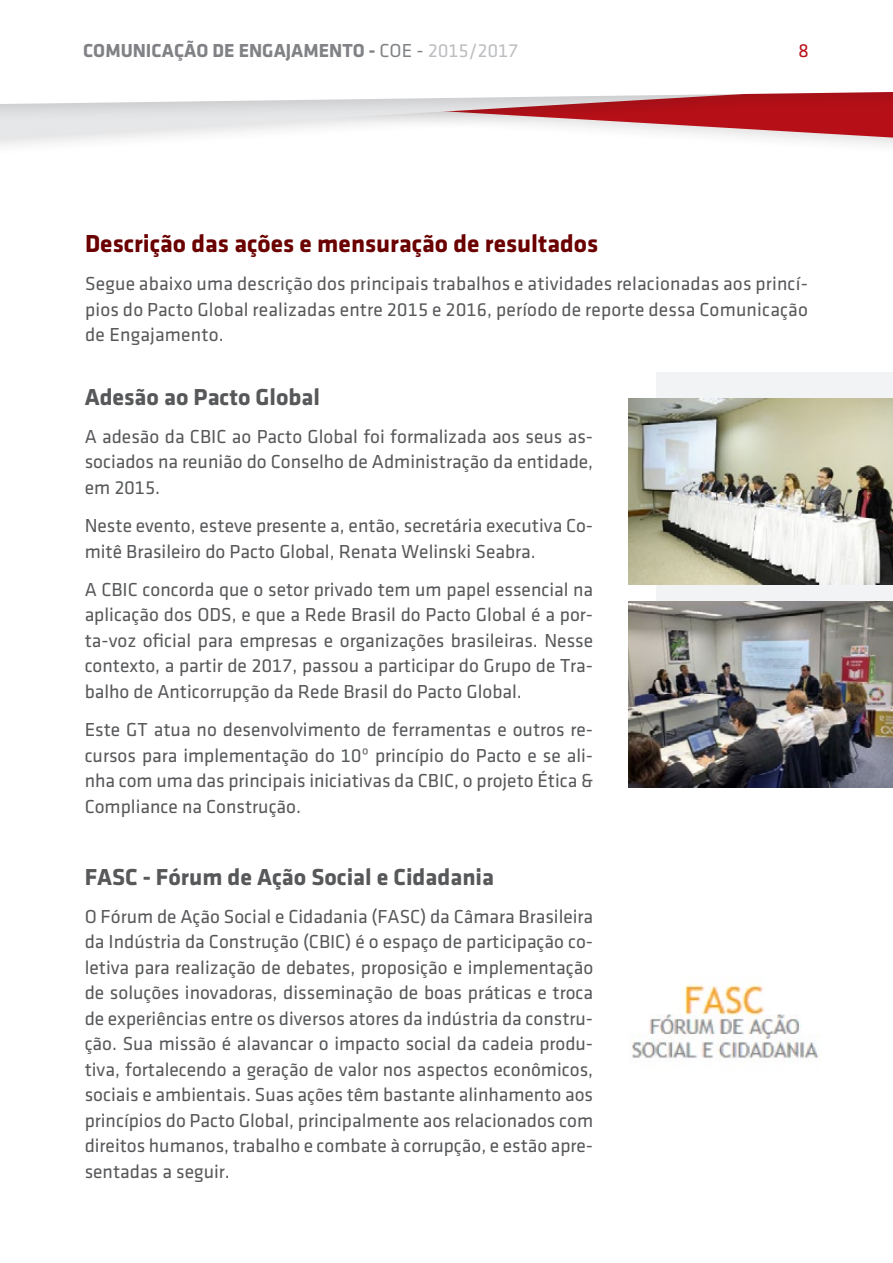
<style>
.page{position:relative;width:893px;height:1263px;background:#fff}
.page>*{position:absolute;margin:0;border:0;box-sizing:border-box;transform-origin:0 0}
.t1{font:700 25.5px "Klavika";color:#6b0000}
.t2{font:700 24px "Klavika";color:#57585a}
.t3{font:19.5px/25.5px "Klavika Regular TF";color:#57585a;text-align:justify}
.t4{font:700 19.5px "Klavika";color:#808285}
.t5{font:19.5px "Klavika Regular TF";color:#b70f17}
.s1{font-family:"Klavika Regular TF";font-weight:400}
.s2{font-family:"Klavika Regular TF";font-weight:400;color:#bcbdc0}
</style>
<div class="page">
<div style="left:656px;top:372px;width:237px;height:393px;background:#f2f3f4"></div>
<svg style="left:0;top:122px;width:744px;height:16px"></svg>
<div style="left:0;top:0;width:893px;height:122px;background:#231f20;opacity:.15"></div>
<svg style="left:0;top:0;width:893px;height:104px"></svg>
<img style="left:631px;top:984px;width:188px;height:76px">
<img style="left:629px;top:398px;width:264px;height:187px">
<img style="left:629px;top:602px;width:264px;height:185px">
<p class="t4" style="left:83px;top:40px;width:437px">COMUNICAÇÃO DE ENGAJAMENTO - <span class="s1">COE -</span> <span class="s2">2015/2017</span></p>
<p class="t5" style="left:798px;top:40px;width:12px">8</p>
<p class="t1" style="left:85px;top:229px;width:515px">Descrição das ações e mensuração de resultados</p>
<p class="t3" style="left:85px;top:271px;width:724px">Segue abaixo uma descrição dos principais trabalhos e atividades relacionadas aos princí&shy;pios do Pacto Global realizadas entre 2015 e 2016, período de reporte dessa Comunicação de Engajamento.</p>
<p class="t2" style="left:85px;top:383px;width:237px">Adesão ao Pacto Global</p>
<p class="t3" style="left:85px;top:424px;width:510px">A adesão da CBIC ao Pacto Global foi formalizada aos seus as&shy;sociados na reunião do Conselho de Administração da entidade, em 2015.</p>
<p class="t3" style="left:85px;top:513px;width:510px">Neste evento, esteve presente a, então, secretária executiva Co&shy;mitê Brasileiro do Pacto Global, Renata Welinski Seabra.</p>
<p class="t3" style="left:85px;top:577px;width:510px">A CBIC concorda que o setor privado tem um papel essencial na aplicação dos ODS, e que a Rede Brasil do Pacto Global é a por&shy;ta-voz oficial para empresas e organizações brasileiras. Nesse contexto, a partir de 2017, passou a participar do Grupo de Tra&shy;balho de Anticorrupção da Rede Brasil do Pacto Global.</p>
<p class="t3" style="left:85px;top:717px;width:510px">Este GT atua no desenvolvimento de ferramentas e outros re&shy;cursos para implementação do 10º princípio do Pacto e se ali&shy;nha com uma das principais iniciativas da CBIC, o projeto Ética &amp; Compliance na Construção.</p>
<p class="t2" style="left:85px;top:863px;width:411px">FASC - Fórum de Ação Social e Cidadania</p>
<p class="t3" style="left:85px;top:904px;width:510px">O Fórum de Ação Social e Cidadania (FASC) da Câmara Brasileira da Indústria da Construção (CBIC) é o espaço de participação co&shy;letiva para realização de debates, proposição e implementação de soluções inovadoras, disseminação de boas práticas e troca de experiências entre os diversos atores da indústria da constru&shy;ção. Sua missão é alavancar o impacto social da cadeia produ&shy;tiva, fortalecendo a geração de valor nos aspectos econômicos, sociais e ambientais. Suas ações têm bastante alinhamento aos princípios do Pacto Global, principalmente aos relacionados com direitos humanos, trabalho e combate à corrupção, e estão apre&shy;sentadas a seguir.</p>
</div>
